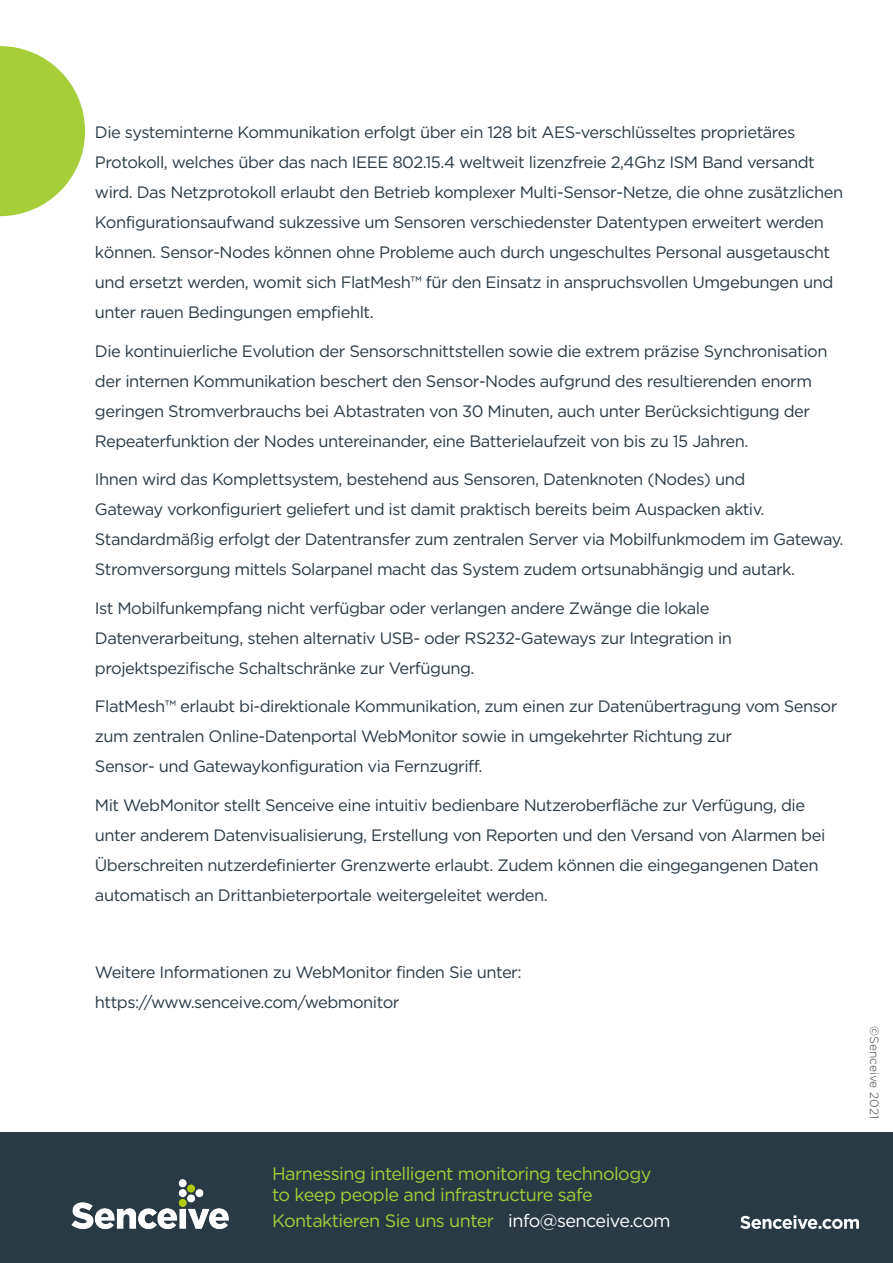
<style>
.page{position:relative;width:893px;height:1263px;background:#fff}
.page>*{position:absolute;margin:0;border:0;box-sizing:border-box;transform-origin:0 0}
.t1{font:18px/21px "Gotham";letter-spacing:-.03em;color:#a6ce39}
.t2{font:16.5px/30px "Gotham";letter-spacing:-.03em;color:#293a45}
.t3{font:300 12px "Gotham";color:#3e3e3f}
.s1{color:#fff}
</style>
<div class="page">
<svg style="left:0;top:46px;width:85px;height:170px"></svg>
<div style="left:0;top:1132px;width:893px;height:131px;background:#293a45"></div>
<svg style="left:740px;top:1215px;width:119px;height:14px"></svg>
<img style="left:71px;top:1179px;width:158px;height:51px">
<p class="t2" style="left:95px;top:117px;width:750px">Die systeminterne Kommunikation erfolgt über ein 128 bit AES-verschlüsseltes proprietäres Protokoll, welches über das nach IEEE 802.15.4 weltweit lizenzfreie 2,4Ghz ISM Band versandt wird. Das Netzprotokoll erlaubt den Betrieb komplexer Multi-Sensor-Netze, die ohne zusätzlichen Konfigurationsaufwand sukzessive um Sensoren verschiedenster Datentypen erweitert werden können. Sensor-Nodes können ohne Probleme auch durch ungeschultes Personal ausgetauscht und ersetzt werden, womit sich FlatMesh™ für den Einsatz in anspruchsvollen Umgebungen und unter rauen Bedingungen empfiehlt.</p>
<p class="t2" style="left:95px;top:336px;width:734px">Die kontinuierliche Evolution der Sensorschnittstellen sowie die extrem präzise Synchronisation der internen Kommunikation beschert den Sensor-Nodes aufgrund des resultierenden enorm geringen Stromverbrauchs bei Abtastraten von 30 Minuten, auch unter Berücksichtigung der Repeaterfunktion der Nodes untereinander, eine Batterielaufzeit von bis zu 15 Jahren.</p>
<p class="t2" style="left:95px;top:464px;width:750px">Ihnen wird das Komplettsystem, bestehend aus Sensoren, Datenknoten (Nodes) und<br>Gateway vorkonfiguriert geliefert und ist damit praktisch bereits beim Auspacken aktiv.<br>Standardmäßig erfolgt der Datentransfer zum zentralen Server via Mobilfunkmodem im Gateway.<br>Stromversorgung mittels Solarpanel macht das System zudem ortsunabhängig und autark.</p>
<p class="t2" style="left:95px;top:593px;width:639px">Ist Mobilfunkempfang nicht verfügbar oder verlangen andere Zwänge die lokale<br>Datenverarbeitung, stehen alternativ USB- oder RS232-Gateways zur Integration in projektspezifische Schaltschränke zur Verfügung.</p>
<p class="t2" style="left:95px;top:691px;width:744px">FlatMesh™ erlaubt bi-direktionale Kommunikation, zum einen zur Datenübertragung vom Sensor zum zentralen Online-Datenportal WebMonitor sowie in umgekehrter Richtung zur<br>Sensor- und Gatewaykonfiguration via Fernzugriff.</p>
<p class="t2" style="left:95px;top:790px;width:732px">Mit WebMonitor stellt Senceive eine intuitiv bedienbare Nutzeroberfläche zur Verfügung, die unter anderem Datenvisualisierung, Erstellung von Reporten und den Versand von Alarmen bei Überschreiten nutzerdefinierter Grenzwerte erlaubt. Zudem können die eingegangenen Daten automatisch an Drittanbieterportale weitergeleitet werden.</p>
<p class="t2" style="left:95px;top:957px;width:428px">Weitere Informationen zu WebMonitor finden Sie unter: https://www.senceive.com/webmonitor</p>
<p class="t1" style="left:272px;top:1162px;width:381px">Harnessing intelligent monitoring technology to keep people and infrastructure safe</p>
<p class="t1" style="left:272px;top:1210px;width:400px">Kontaktieren Sie uns unter <span class="s1">info@senceive.com</span></p>
<p class="t3" style="left:882px;top:1026px;width:94px;rotate:90deg">©Senceive 2021</p>
</div>
